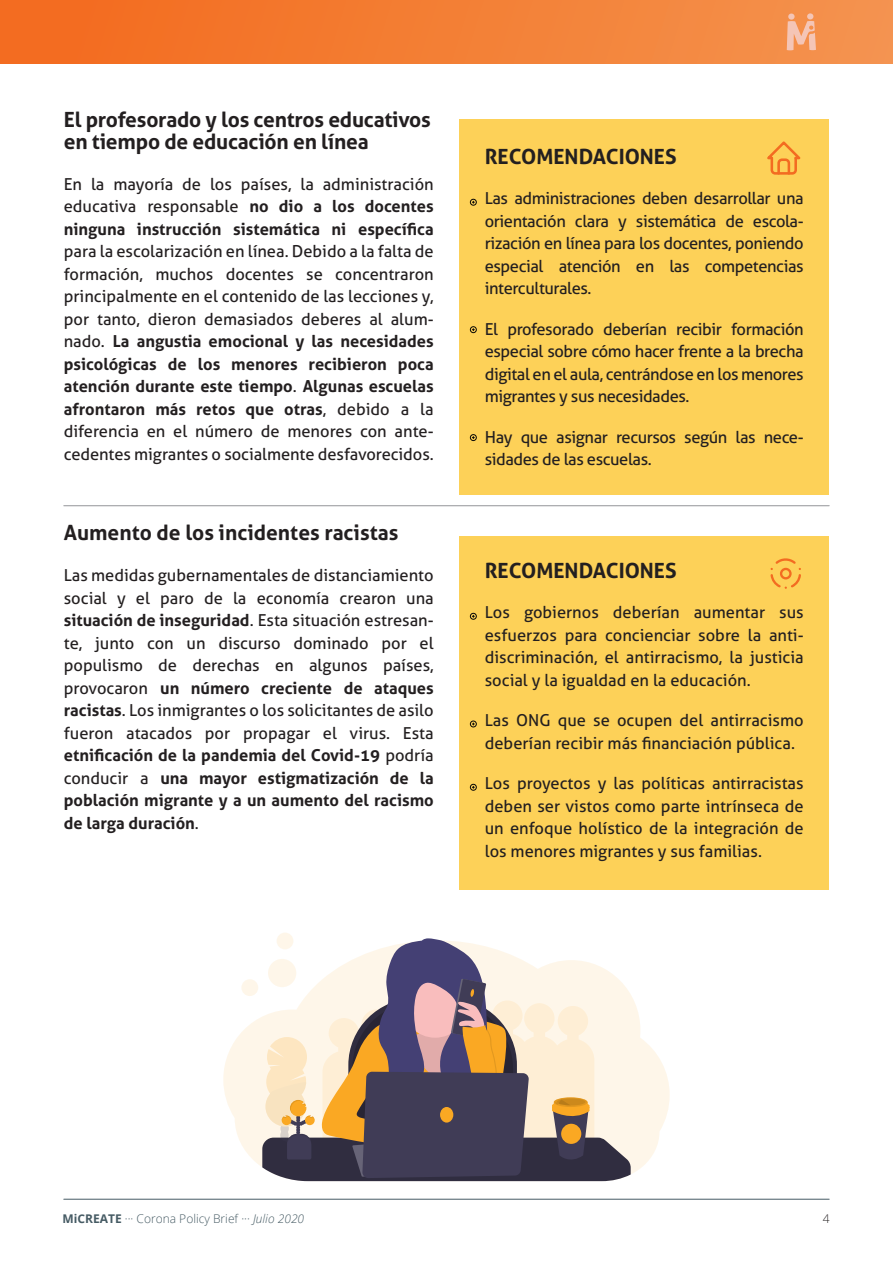
<style>
.page{position:relative;width:893px;height:1263px;background:#fff}
.page>*{position:absolute;margin:0;border:0;box-sizing:border-box;transform-origin:0 0}
.t1{font:700 21px/22.5px "Aller";letter-spacing:-.01em;color:#231f20}
.t2{font:16.5px/22.5px "Aller";color:#231f20;text-align:justify}
.t3{font:16.5px/22.5px "Aller";letter-spacing:-.025em;color:#231f20}
.t4{font:300 12px "Open Sans";color:#465b64}
.t5{font:300 12px "Open Sans";color:#231f20}
.s1{font-weight:700}
.s2{font-style:italic}
</style>
<div class="page">
<div style="left:459px;top:120px;width:370px;height:375px;background:#fdd158"></div>
<div style="left:459px;top:536px;width:370px;height:353px;background:#fdd158"></div>
<hr style="left:64px;top:1199px;width:765px;height:1px;background:#465b64">
<div style="left:0;top:0;width:893px;height:64px;background:linear-gradient(to right,#f36a1d,#f4944f)"></div>
<svg style="left:787px;top:13px;width:29px;height:37px"></svg>
<hr style="left:892px;top:0;width:1px;height:64px;background:#f49351">
<svg style="left:767px;top:141px;width:34px;height:34px"></svg>
<svg style="left:770px;top:558px;width:31px;height:31px"></svg>
<hr style="left:64px;top:505px;width:765px;height:1px;background:#939598">
<svg style="left:223px;top:982px;width:447px;height:192px;fill:#fef6e9"></svg>
<div style="left:241px;top:979px;width:17px;height:17px;background:#fef6e9;border-radius:50%"></div>
<div style="left:277px;top:932px;width:16px;height:17px;background:#faa823;border-radius:50%;opacity:.1"></div>
<svg style="left:262px;top:938px;width:369px;height:243px;background:#afa19d"></svg>
<div style="left:470px;top:199px;width:7px;height:6px;border:1px solid #080704;border-radius:50%"></div>
<div style="left:470px;top:613px;width:7px;height:6px;border:1px solid #080704;border-radius:50%"></div>
<div style="left:470px;top:326px;width:7px;height:7px;border:1px solid #080704;border-radius:50%"></div>
<div style="left:470px;top:721px;width:7px;height:6px;border:1px solid #080704;border-radius:50%"></div>
<div style="left:470px;top:434px;width:7px;height:7px;border:1px solid #080704;border-radius:50%"></div>
<div style="left:470px;top:784px;width:7px;height:6px;border:1px solid #080704;border-radius:50%"></div>
<p class="t1" style="left:64px;top:110px;width:369px">El profesorado y los centros educativos en tiempo de educación en línea</p>
<p class="t2" style="left:64px;top:174px;width:371px">En la mayoría de los países, la administración educativa responsable <span class="s1">no dio a los docentes ninguna instrucción sistemática ni específica</span></p>
<p class="t2" style="left:64px;top:242px;width:371px">para la escolarización en línea. Debido a la falta de formación, muchos docentes se concentraron principalmente en el contenido de las lecciones y, por tanto, dieron demasiados deberes al alum&shy;nado. <span class="s1">La angustia emocional y las necesidades psicológicas de los menores recibieron poca atención durante este tiempo</span>. <span class="s1">Algunas escuelas afrontaron más retos que otras</span>, debido a la diferencia en el número de menores con ante&shy;cedentes migrantes o socialmente desfavorecidos.</p>
<p class="t1" style="left:485px;top:147px;width:193px">RECOMENDACIONES</p>
<p class="t2" style="left:485px;top:189px;width:320px">Las administraciones deben desarrollar una orientación clara y sistemática de escola&shy;rización en línea para los docentes, poniendo especial atención en las competencias interculturales.</p>
<p class="t2" style="left:485px;top:319px;width:320px">El profesorado deberían recibir formación especial sobre cómo hacer frente a la brecha digital en el aula, centrándose en los menores migrantes y sus necesidades.</p>
<p class="t3" style="left:485px;top:427px;width:320px">Hay que asignar recursos según las nece&shy;sidades de las escuelas.</p>
<p class="t1" style="left:64px;top:524px;width:336px">Aumento de los incidentes racistas</p>
<p class="t2" style="left:64px;top:566px;width:371px">Las medidas gubernamentales de distanciamiento social y el paro de la economía crearon una <span class="s1">situación de inseguridad</span>. Esta situación estresan&shy;te, junto con un discurso dominado por el populismo de derechas en algunos países, provocaron <span class="s1">un número creciente de ataques racistas</span>. Los inmigrantes o los solicitantes de asilo fueron atacados por propagar el virus. Esta <span class="s1">etnificación de la pandemia del Covid-19</span> podría conducir a <span class="s1">una mayor estigmatización de la población migrante y a un aumento del racismo de larga duración</span>.</p>
<p class="t1" style="left:485px;top:561px;width:193px">RECOMENDACIONES</p>
<p class="t2" style="left:485px;top:603px;width:320px">Los gobiernos deberían aumentar sus esfuerzos para concienciar sobre la anti&shy;discriminación, el antirracismo, la justicia social y la igualdad en la educación.</p>
<p class="t2" style="left:485px;top:711px;width:320px">Las ONG que se ocupen del antirracismo deberían recibir más financiación pública.</p>
<p class="t2" style="left:485px;top:774px;width:320px">Los proyectos y las políticas antirracistas deben ser vistos como parte intrínseca de un enfoque holístico de la integración de los menores migrantes y sus familias.</p>
<p class="t4" style="left:63px;top:1214px;width:243px"><span class="s1">MiCREATE</span> ··· Corona Policy Brief ··· <span class="s2">Julio 2020</span></p>
<p class="t5" style="left:823px;top:1214px;width:8px">4</p>
</div>
